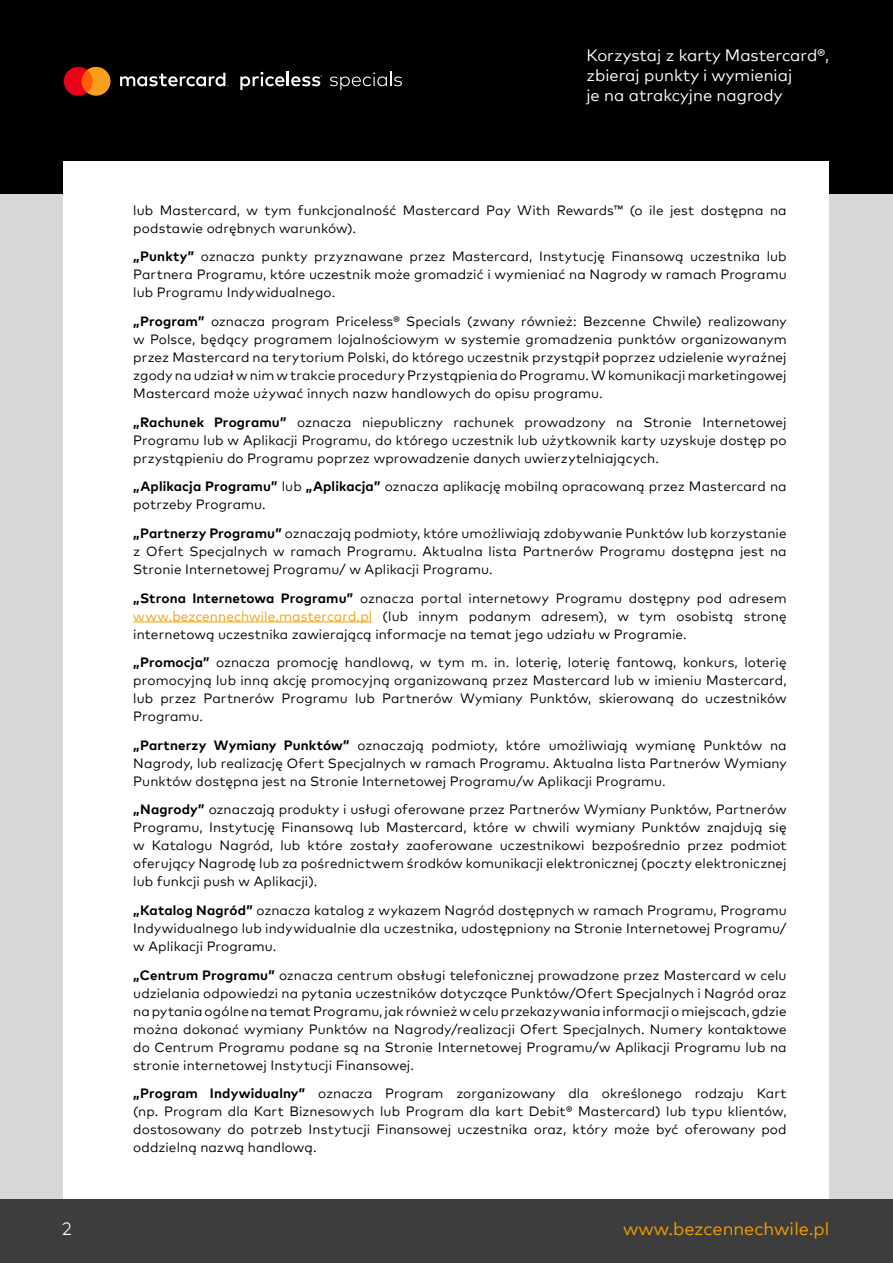
<style>
.page{position:relative;width:893px;height:1263px;background:#fff}
.page>*{position:absolute;margin:0;border:0;box-sizing:border-box;transform-origin:0 0}
.t1{font:18px "Mark Offc For MC";color:#f59e00}
.t2{font:300 18px "Mark Offc For MC";color:#fff}
.t3{font:16.5px/19.8px "Mark Offc For MC";color:#fff}
.t4{font:13.5px/18px "Mark Offc For MC";letter-spacing:.005em;color:#000;text-align:justify}
.s1{font-weight:700}
.s2{color:#f59e00}
</style>
<div class="page">
<div style="left:0;top:162px;width:893px;height:1037px;background:#d8d7d7"></div>
<div style="left:0;top:0;width:893px;height:193px;background:#000"></div>
<div style="left:64px;top:162px;width:765px;height:1037px;background:#fff"></div>
<div style="left:0;top:1199px;width:893px;height:64px;background:#3d3d3d"></div>
<svg style="left:64px;top:67px;width:46px;height:29px"></svg>
<svg style="left:120px;top:73px;width:108px;height:13px"></svg>
<svg style="left:240px;top:72px;width:82px;height:18px"></svg>
<svg style="left:330px;top:72px;width:72px;height:18px"></svg>
<hr style="left:133px;top:621px;width:239px;height:1px;background:#f59e00">
<p class="t3" style="left:586px;top:44px;width:244px">Korzystaj z karty Mastercard®, zbieraj punkty i wymieniaj<br>je na atrakcyjne nagrody</p>
<p class="t4" style="left:133px;top:200px;width:655px">lub Mastercard, w tym funkcjonalność Mastercard Pay With Rewards™ (o ile jest dostępna na podstawie odrębnych warunków).</p>
<p class="t4" style="left:133px;top:247px;width:655px"><span class="s1">„Punkty”</span> oznacza punkty przyznawane przez Mastercard, Instytucję Finansową uczestnika lub Partnera Programu, które uczestnik może gromadzić i wymieniać na Nagrody w ramach Programu lub Programu Indywidualnego.</p>
<p class="t4" style="left:133px;top:311px;width:655px"><span class="s1">„Program”</span> oznacza program Priceless® Specials (zwany również: Bezcenne Chwile) realizowany w Polsce, będący programem lojalnościowym w systemie gromadzenia punktów organizowanym przez Mastercard na terytorium Polski, do którego uczestnik przystąpił poprzez udzielenie wyraźnej zgody na udział w nim w trakcie procedury Przystąpienia do Programu. W komunikacji marketingowej Mastercard może używać innych nazw handlowych do opisu programu.</p>
<p class="t4" style="left:133px;top:412px;width:655px"><span class="s1">„Rachunek Programu”</span> oznacza niepubliczny rachunek prowadzony na Stronie Internetowej Programu lub w Aplikacji Programu, do którego uczestnik lub użytkownik karty uzyskuje dostęp po przystąpieniu do Programu poprzez wprowadzenie danych uwierzytelniających.</p>
<p class="t4" style="left:133px;top:476px;width:655px"><span class="s1">„Aplikacja Programu”</span> lub <span class="s1">„Aplikacja”</span> oznacza aplikację mobilną opracowaną przez Mastercard na potrzeby Programu.</p>
<p class="t4" style="left:133px;top:523px;width:655px"><span class="s1">„Partnerzy Programu”</span> oznaczają podmioty, które umożliwiają zdobywanie Punktów lub korzystanie z Ofert Specjalnych w ramach Programu. Aktualna lista Partnerów Programu dostępna jest na Stronie Internetowej Programu/ w Aplikacji Programu.</p>
<p class="t4" style="left:133px;top:588px;width:655px"><span class="s1">„Strona Internetowa Programu”</span> oznacza portal internetowy Programu dostępny pod adresem <span class="s2">www.bezcennechwile.mastercard.pl</span> (lub innym podanym adresem), w tym osobistą stronę internetową uczestnika zawierającą informacje na temat jego udziału w Programie.</p>
<p class="t4" style="left:133px;top:652px;width:655px"><span class="s1">„Promocja”</span> oznacza promocję handlową, w tym m. in. loterię, loterię fantową, konkurs, loterię promocyjną lub inną akcję promocyjną organizowaną przez Mastercard lub w imieniu Mastercard, lub przez Partnerów Programu lub Partnerów Wymiany Punktów, skierowaną do uczestników Programu.</p>
<p class="t4" style="left:133px;top:735px;width:655px"><span class="s1">„Partnerzy Wymiany Punktów”</span> oznaczają podmioty, które umożliwiają wymianę Punktów na Nagrody, lub realizację Ofert Specjalnych w ramach Programu. Aktualna lista Partnerów Wymiany Punktów dostępna jest na Stronie Internetowej Programu/w Aplikacji Programu.</p>
<p class="t4" style="left:133px;top:800px;width:655px"><span class="s1">„Nagrody”</span> oznaczają produkty i usługi oferowane przez Partnerów Wymiany Punktów, Partnerów Programu, Instytucję Finansową lub Mastercard, które w chwili wymiany Punktów znajdują się w Katalogu Nagród, lub które zostały zaoferowane uczestnikowi bezpośrednio przez podmiot oferujący Nagrodę lub za pośrednictwem środków komunikacji elektronicznej (poczty elektronicznej lub funkcji push w Aplikacji).</p>
<p class="t4" style="left:133px;top:900px;width:655px"><span class="s1">„Katalog Nagród”</span> oznacza katalog z wykazem Nagród dostępnych w ramach Programu, Programu Indywidualnego lub indywidualnie dla uczestnika, udostępniony na Stronie Internetowej Programu/ w Aplikacji Programu.</p>
<p class="t4" style="left:133px;top:965px;width:655px"><span class="s1">„Centrum Programu”</span> oznacza centrum obsługi telefonicznej prowadzone przez Mastercard w celu udzielania odpowiedzi na pytania uczestników dotyczące Punktów/Ofert Specjalnych i Nagród oraz na pytania ogólne na temat Programu, jak również w celu przekazywania informacji o miejscach, gdzie można dokonać wymiany Punktów na Nagrody/realizacji Ofert Specjalnych. Numery kontaktowe do Centrum Programu podane są na Stronie Internetowej Programu/w Aplikacji Programu lub na stronie internetowej Instytucji Finansowej.</p>
<p class="t4" style="left:133px;top:1083px;width:655px"><span class="s1">„Program Indywidualny”</span> oznacza Program zorganizowany dla określonego rodzaju Kart (np. Program dla Kart Biznesowych lub Program dla kart Debit® Mastercard) lub typu klientów, dostosowany do potrzeb Instytucji Finansowej uczestnika oraz, który może być oferowany pod oddzielną nazwą handlową.</p>
<h1 class="t2" style="left:62px;top:1215px;width:12px">2</h1>
<h1 class="t1" style="left:623px;top:1215px;width:208px">www.bezcennechwile.pl</h1>
</div>
